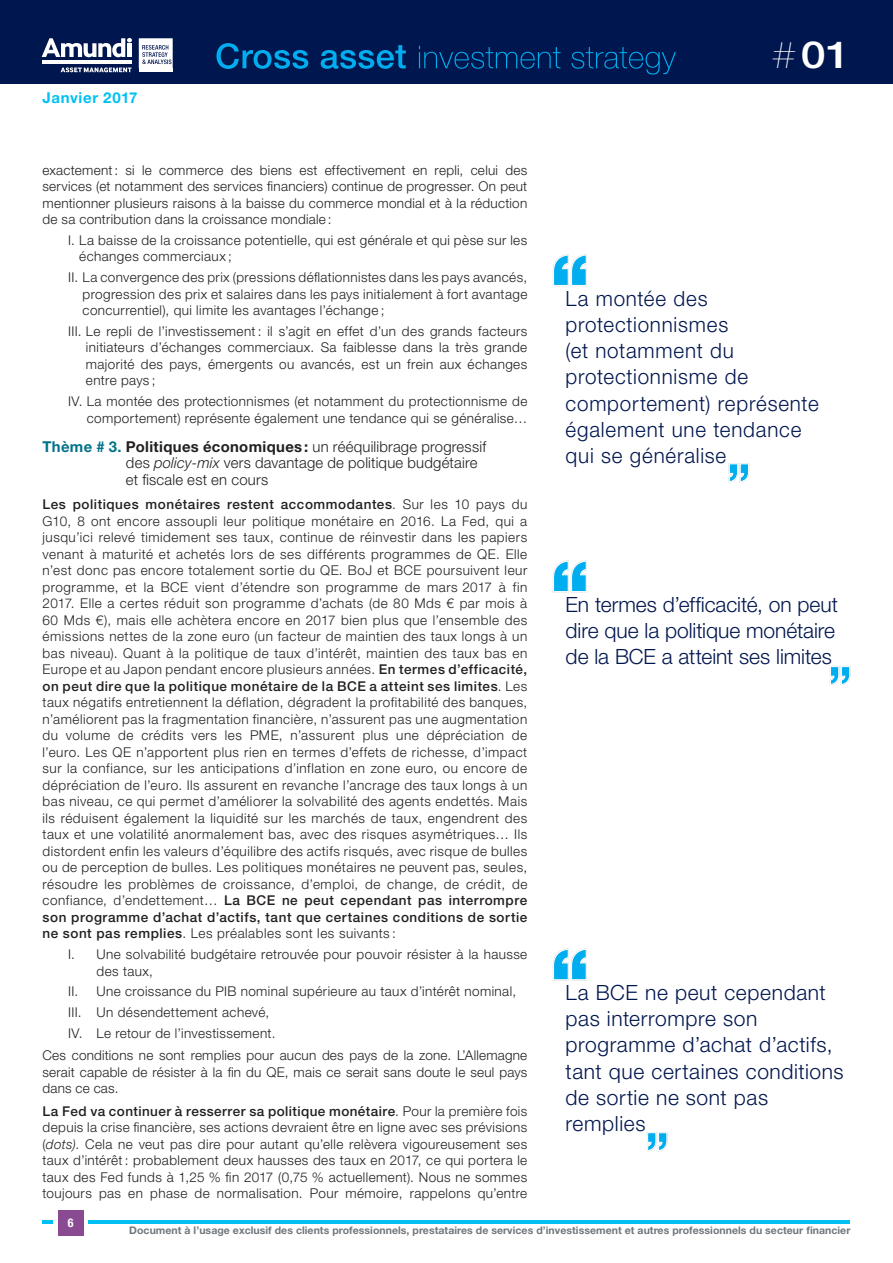
<style>
.page{position:relative;width:893px;height:1263px;background:#fff}
.page>*{position:absolute;margin:0;border:0;box-sizing:border-box;transform-origin:0 0}
.t1{font:500 37.35px "Helvetica Neue LT Std";color:#fff;scale:1.2 1}
.t2{font:300 21px/26.2px "Helvetica Neue LT Std";letter-spacing:.03em;color:#00164e}
.t3{font:300 21px/26.2px "Helvetica Neue LT Std";letter-spacing:-.005em;color:#00164e}
.t4{font:300 15px/16.5px "Helvetica Neue LT Std";letter-spacing:.015em;color:#231f20}
.t5{font:700 15px "Helvetica Neue LT Std";letter-spacing:.045em;color:#00c0f3}
.t6{font:300 13.5px/16.5px "Helvetica Neue LT Std";letter-spacing:.03em;color:#231f20;text-align:justify}
.t7{font:700 condensed 12px "Helvetica Neue LT Std";color:#fff}
.t8{font:700 10.5px "Helvetica Neue LT Std";letter-spacing:.005em;color:#70767b}
.s1{font-weight:700;color:#00728a}
.s2{font-weight:700}
.s3{font-style:italic}
.s4{font-weight:500}
.s5{font-weight:200;font-size:37.8px}
</style>
<div class="page">
<hr style="left:43px;top:1220px;width:807px;height:4px;background:#00c0f3">
<div style="left:54px;top:1206px;width:34px;height:34px;background:#fff"></div>
<div style="left:58px;top:1210px;width:26px;height:25px;background:#894a91"></div>
<div style="left:0;top:0;width:893px;height:84px;background:#00164e"></div>
<svg style="left:216px;top:43px;width:460px;height:32px"></svg>
<hr style="left:42px;top:61px;width:90px;height:3px;background:#fff">
<svg style="left:42px;top:38px;width:90px;height:19px"></svg>
<div style="left:127px;top:43px;width:5px;height:14px;background:#fff"></div>
<svg style="left:61px;top:67px;width:71px;height:6px"></svg>
<hr style="left:139px;top:69px;width:34px;height:3px;background:#fff">
<svg style="left:139px;top:38px;width:34px;height:30px"></svg>
<svg style="left:830px;top:666px;width:20px;height:19px"></svg>
<svg style="left:553px;top:560px;width:34px;height:32px"></svg>
<svg style="left:647px;top:1132px;width:21px;height:19px"></svg>
<svg style="left:553px;top:948px;width:34px;height:32px"></svg>
<svg style="left:728px;top:463px;width:21px;height:20px"></svg>
<svg style="left:553px;top:254px;width:34px;height:32px"></svg>
<p class="t5" style="left:43px;top:89px;width:96px">Janvier 2017</p>
<p class="t6" style="left:43px;top:161px;width:486px">exactement: si le commerce des biens est effectivement en repli, celui des services (et notamment des services financiers) continue de progresser. On peut mentionner plusieurs raisons à la baisse du commerce mondial et à la réduction de sa contribution dans la croissance mondiale :</p>
<p class="t6" style="left:79px;top:232px;width:449px;text-indent:-11px">I. La baisse de la croissance potentielle, qui est générale et qui pèse sur les échanges commerciaux ;</p>
<p class="t6" style="left:83px;top:269px;width:446px;text-indent:-15px">II. La convergence des prix (pressions déflationnistes dans les pays avancés, progression des prix et salaires dans les pays initialement à fort avantage concurrentiel), qui limite les avantages l’échange ;</p>
<p class="t6" style="left:86px;top:323px;width:443px;text-indent:-18px">III. Le repli de l’investissement : il s’agit en effet d’un des grands facteurs initiateurs d’échanges commerciaux. Sa faiblesse dans la très grande majorité des pays, émergents ou avancés, est un frein aux échanges entre pays ;</p>
<p class="t6" style="left:68px;top:393px;width:461px;text-align:right">IV. La montée des protectionnismes (et notamment du protectionnisme de comportement) représente également une tendance qui se généralise…</p>
<p class="t4" style="left:126px;top:438px;width:362px;text-indent:-83px"><span class="s1">Thème # 3.</span> <span class="s2">Politiques économiques :</span> un rééquilibrage progressif des <span class="s3">policy-mix</span> vers davantage de politique budgétaire et fiscale est en cours</p>
<p class="t6" style="left:43px;top:496px;width:486px"><span class="s4">Les politiques monétaires restent accommodantes</span>. Sur les 10 pays du G10, 8 ont encore assoupli leur politique monétaire en 2016. La Fed, qui a jusqu’ici relevé timidement ses taux, continue de réinvestir dans les papiers venant à maturité et achetés lors de ses différents programmes de QE. Elle n’est donc pas encore totalement sortie du QE. BoJ et BCE poursuivent leur programme, et la BCE vient d’étendre son programme de mars 2017 à fin 2017. Elle a certes réduit son programme d’achats (de 80 Mds € par mois à 60 Mds €), mais elle achètera encore en 2017 bien plus que l’ensemble des émissions nettes de la zone euro (un facteur de maintien des taux longs à un bas niveau). Quant à la politique de taux d’intérêt, maintien des taux bas en Europe et au Japon pendant encore plusieurs années. <span class="s4">En termes d’efficacité, on peut dire que la politique monétaire de la BCE a atteint ses limites</span>. Les taux négatifs entretiennent la déflation, dégradent la profitabilité des banques, n’améliorent pas la fragmentation financière, n’assurent pas une augmentation du volume de crédits vers les PME, n’assurent plus une dépréciation de l’euro. Les QE n’apportent plus rien en termes d’effets de richesse, d’impact sur la confiance, sur les anticipations d’inflation en zone euro, ou encore de dépréciation de l’euro. Ils assurent en revanche l’ancrage des taux longs à un bas niveau, ce qui permet d’améliorer la solvabilité des agents endettés. Mais ils réduisent également la liquidité sur les marchés de taux, engendrent des taux et une volatilité anormalement bas, avec des risques asymétriques… Ils distordent enfin les valeurs d’équilibre des actifs risqués, avec risque de bulles ou de perception de bulles. Les politiques monétaires ne peuvent pas, seules, résoudre les problèmes de croissance, d’emploi, de change, de crédit, de confiance, d’endettement… <span class="s4">La BCE ne peut cependant pas interrompre son programme d’achat d’actifs, tant que certaines conditions de sortie ne sont pas remplies</span>. Les préalables sont les suivants :</p>
<p class="t6" style="left:97px;top:946px;width:432px;text-indent:-28px">I. Une solvabilité budgétaire retrouvée pour pouvoir résister à la hausse des taux,</p>
<p class="t6" style="left:68px;top:981px;width:450px;line-height:20.7px;text-align:left">II. Une croissance du PIB nominal supérieure au taux d’intérêt nominal,<br>III. Un désendettement achevé,<br>IV. Le retour de l’investissement.</p>
<p class="t6" style="left:43px;top:1047px;width:486px">Ces conditions ne sont remplies pour aucun des pays de la zone. L’Allemagne serait capable de résister à la fin du QE, mais ce serait sans doute le seul pays dans ce cas.</p>
<p class="t6" style="left:43px;top:1102px;width:486px"><span class="s4">La Fed va continuer à resserrer sa politique monétaire</span>. Pour la première fois depuis la crise financière, ses actions devraient être en ligne avec ses prévisions (<span class="s3">dots)</span>. Cela ne veut pas dire pour autant qu’elle relèvera vigoureusement ses taux d’intérêt : probablement deux hausses des taux en 2017, ce qui portera le taux des Fed funds à 1,25 % fin 2017 (0,75 % actuellement). Nous ne sommes toujours pas en phase de normalisation. Pour mémoire, rappelons qu’entre</p>
<h1 class="t1" style="left:771px;top:33px;width:67px"><span class="s5">#</span>01</h1>
<h2 class="t2" style="left:566px;top:285px;width:255px">La montée des protectionnismes<br>(et notamment du protectionnisme de comportement) représente également une tendance qui se généralise</h2>
<h2 class="t3" style="left:566px;top:591px;width:274px">En termes d’efficacité, on peut dire que la politique monétaire de la BCE a atteint ses limites</h2>
<h2 class="t2" style="left:566px;top:979px;width:280px">La BCE ne peut cependant pas interrompre son programme d’achat d’actifs, tant que certaines conditions de sortie ne sont pas remplies</h2>
<p class="t7" style="left:68px;top:1215px;width:7px">6</p>
<p class="t8" style="left:129px;top:1224px;width:723px">Document à l’usage exclusif des clients professionnels, prestataires de services d’investissement et autres professionnels du secteur financier</p>
</div>
